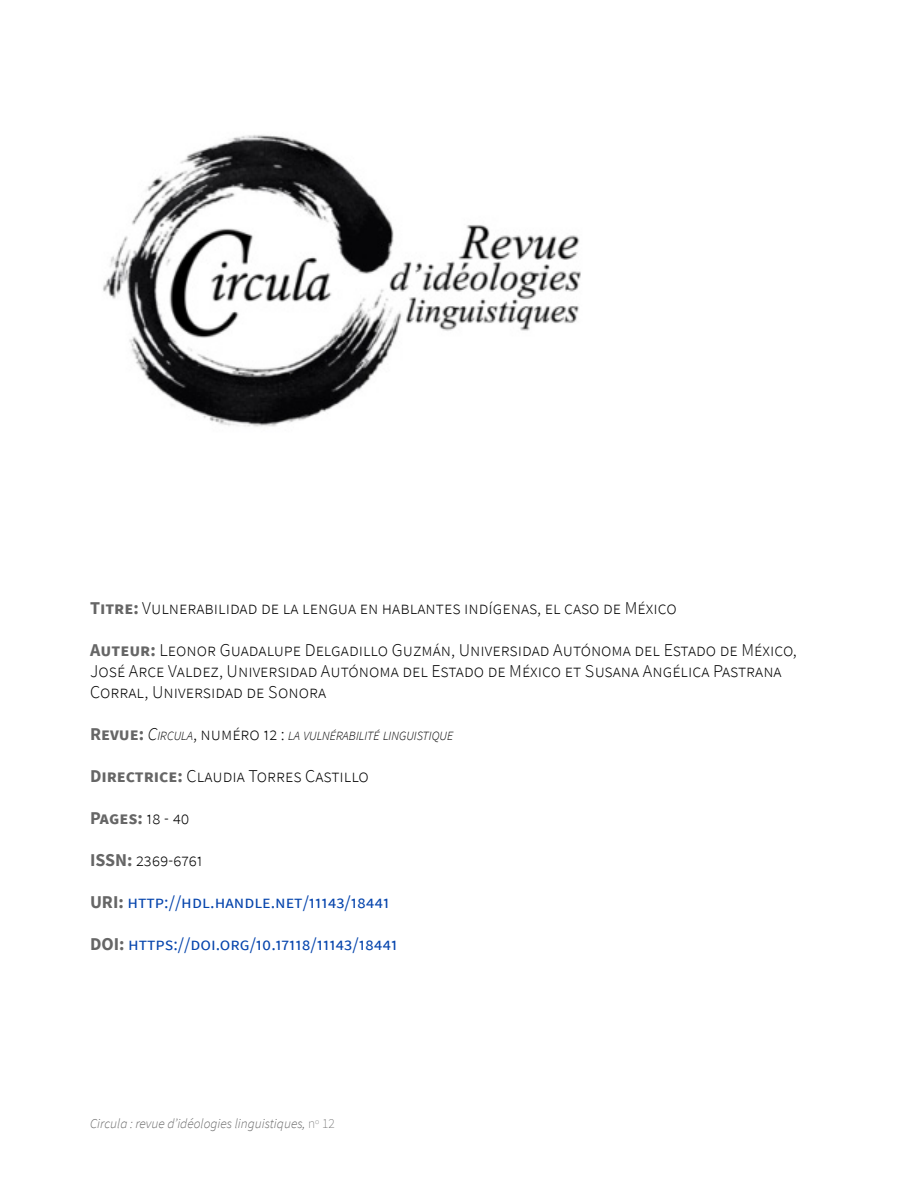
<style>
.page{position:relative;width:900px;height:1200px;background:#fff}
.page>*{position:absolute;margin:0;border:0;box-sizing:border-box;transform-origin:0 0}
.Informations{font:300 18px/21px "Source Sans Pro";color:#000}
.Informations-2{font:18px "Source Sans Pro";color:#0645ad}
.Informations-3{font:700 18px "Source Sans Pro";color:#666}
.t1{font:italic 300 13.5px "Source Sans Pro";color:#666}
.Informations-4{font:italic 300 12.6px "Source Sans Pro";color:#000}
.s1{font-weight:700;color:#666}
.s2{font-weight:700;font-style:normal;font-size:18px;color:#666}
.s3{font-size:18px}
.s4{font-style:normal;font-size:18px}
.s5{font-weight:300;color:#000}
.s6{font-weight:200;font-style:normal}
</style>
<div class="page">
<img style="left:103px;top:135px;width:478px;height:292px">
<p class="Informations" style="left:90px;top:597px;width:588px"><span class="s1">Titre:</span> Vulnerabilidad de la lengua en hablantes indígenas, el caso de México</p>
<p class="Informations" style="left:90px;top:639px;width:708px"><span class="s1">Auteur:</span> Leonor Guadalupe Delgadillo Guzmán, Universidad Autónoma del Estado de México,<br>José Arce Valdez, Universidad Autónoma del Estado de México et Susana Angélica Pastrana<br>Corral, Universidad de Sonora</p>
<p class="Informations-4" style="left:90px;top:728px;width:365px"><span class="s2">Revue:</span> <span class="s3">C</span>IRCULA<span class="s4">, numéro 12 :</span> LA VULNÉRABILITÉ LINGUISTIQUE</p>
<p class="Informations" style="left:90px;top:765px;width:280px"><span class="s1">Directrice:</span> Claudia Torres Castillo</p>
<p class="Informations-3" style="left:90px;top:805px;width:101px">Pages: <span class="s5">18 - 40</span></p>
<p class="Informations" style="left:90px;top:849px;width:114px"><span class="s1">ISSN:</span> 2369-6761</p>
<p class="Informations-2" style="left:90px;top:890px;width:301px"><span class="s1">URI:</span> http://hdl.handle.net/11143/18441</p>
<p class="Informations-2" style="left:90px;top:932px;width:309px"><span class="s1">DOI:</span> https://doi.org/10.17118/11143/18441</p>
<p class="t1" style="left:90px;top:1116px;width:246px">Circula : revue d’idéologies linguistiques, <span class="s6">n</span><sup>o</sup> <span class="s6">12</span></p>
</div>
